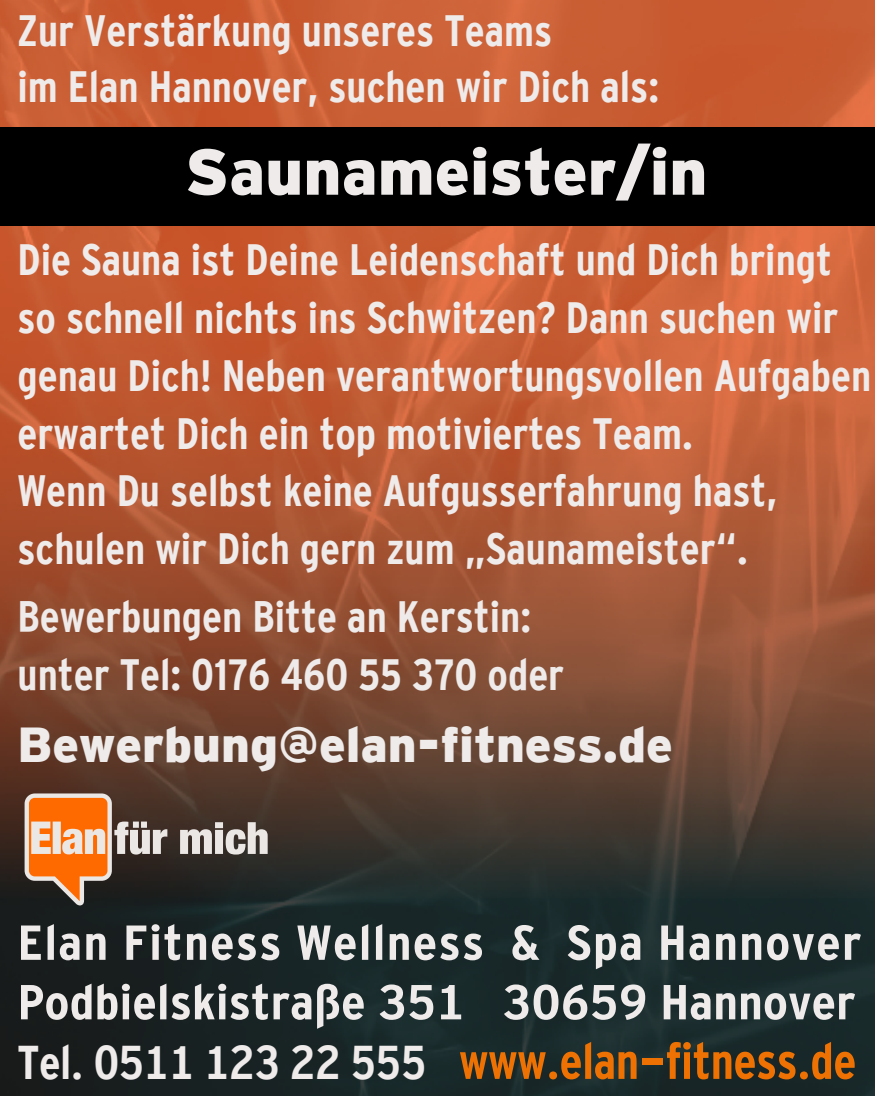
<style>
.page{position:relative;width:875px;height:1096px;background:#fff}
.page>*{position:absolute;margin:0;border:0;box-sizing:border-box;transform-origin:0 0}
.t1{font:900 64.75px "Interstate";color:#eeebea}
.t2{font:700 50.75px "Interstate Cond Mono";letter-spacing:-.01em;color:#ed7203}
.t3{font:700 49px/59.5px "Interstate Cond Mono";color:#eeebea;scale:1.1 1}
.t4{font:900 49px "Interstate";color:#eeebea}
.t5{font:700 condensed 43.75px/57.8px "Interstate";color:#eeebea}
.s1{font-size:47.25px;color:#eeebea}
</style>
<div class="page">
<img style="left:0;top:0;width:875px;height:1096px">
<div style="left:0;top:128px;width:875px;height:98px;background:#000"></div>
<svg style="left:25px;top:793px;width:142px;height:112px"></svg>
<svg style="left:180px;top:822px;width:88px;height:32px"></svg>
<p class="t5" style="left:18px;top:2px;width:643px;line-height:56px">Zur Verstärkung unseres Teams<br>im Elan Hannover, suchen wir Dich als:</p>
<h1 class="t1" style="left:185px;top:135px;width:524px">Saunameister/in</h1>
<p class="t5" style="left:18px;top:231px;width:855px">Die Sauna ist Deine Leidenschaft und Dich bringt so schnell nichts ins Schwitzen? Dann suchen wir genau Dich! Neben verantwortungsvollen Aufgaben erwartet Dich ein top motiviertes Team.<br>Wenn Du selbst keine Aufgusserfahrung hast, schulen wir Dich gern zum „Saunameister“.</p>
<p class="t5" style="left:18px;top:588px;width:548px">Bewerbungen Bitte an Kerstin: unter Tel: 0176 460 55 370 oder</p>
<p class="t4" style="left:18px;top:716px;width:657px">Bewerbung@elan-fitness.de</p>
<p class="t3" style="left:18px;top:912px;width:769px">Elan Fitness Wellness &amp; Spa Hannover<br>Podbielskistraße 351 30659 Hannover</p>
<p class="t2" style="left:18px;top:1032px;width:840px"><span class="s1">Tel. 0511 123 22 555</span> www.elan-fitness.de</p>
</div>
